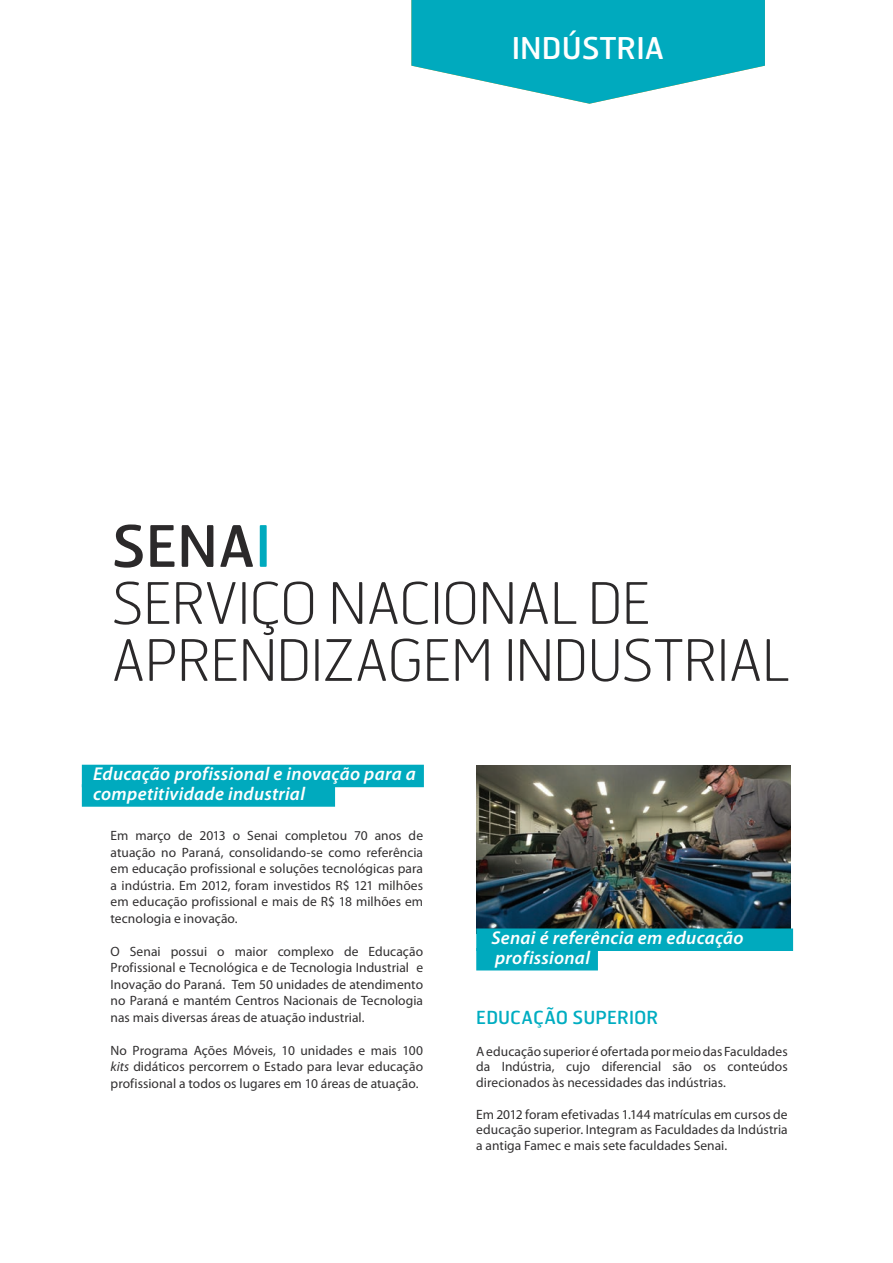
<style>
.page{position:relative;width:893px;height:1263px;background:#fff}
.page>*{position:absolute;margin:0;border:0;box-sizing:border-box;transform-origin:0 0}
.t1{font:100 57px/57px "Hermes";letter-spacing:-.025em;color:#2b292a}
.t2{font:30px "Hermes";color:#fff}
.t3{font:italic 600 18.6px/19.5px "Myriad Pro";letter-spacing:.015em;color:#fff}
.t4{font:18px "Hermes";color:#00adc1}
.t5{font:13.5px/16.5px "Myriad Pro";letter-spacing:.005em;color:#312f30;text-align:justify}
.s1{font-weight:400}
.s2{font-weight:400;color:#00aabe}
.s3{font-style:italic}
</style>
<div class="page">
<svg style="left:411px;top:0;width:354px;height:104px"></svg>
<div style="left:82px;top:765px;width:342px;height:22px;background:#00aabe"></div>
<div style="left:82px;top:784px;width:253px;height:23px;background:#00aabe"></div>
<img style="left:476px;top:765px;width:315px;height:163px">
<div style="left:476px;top:928px;width:317px;height:23px;background:#00aabe"></div>
<div style="left:476px;top:948px;width:122px;height:22px;background:#00aabe"></div>
<h2 class="t2" style="left:512px;top:29px;width:154px">INDÚSTRIA</h2>
<h1 class="t1" style="left:112px;top:516px;width:679px"><span class="s1">SENA</span><span class="s2">I<br></span>SERVIÇO NACIONAL DE<br>APRENDIZAGEM INDUSTRIAL</h1>
<h3 class="t3" style="left:93px;top:764px;width:324px">Educação profissional e inovação para a competitividade industrial</h3>
<p class="t5" style="left:111px;top:827px;width:314px">Em março de 2013 o Senai completou 70 anos de atuação no Paraná, consolidando-se como referência em educação profissional e soluções tecnológicas para a indústria. Em 2012, foram investidos R$ 121 milhões em educação profissional e mais de R$ 18 milhões em tecnologia e inovação.</p>
<p class="t5" style="left:111px;top:943px;width:314px">O Senai possui o maior complexo de Educação Profissional e Tecnológica e de Tecnologia Industrial e Inovação do Paraná. Tem 50 unidades de atendimento no Paraná e mantém Centros Nacionais de Tecnologia nas mais diversas áreas de atuação industrial.</p>
<p class="t5" style="left:111px;top:1042px;width:314px">No Programa Ações Móveis, 10 unidades e mais 100 <span class="s3">kits</span> didáticos percorrem o Estado para levar educação profissional a todos os lugares em 10 áreas de atuação.</p>
<h3 class="t3" style="left:491px;top:928px;width:254px">Senai é referência em educação profissional</h3>
<h3 class="t4" style="left:476px;top:1006px;width:23px">EDUCA</h3>
<h3 class="t4" style="left:533px;top:1006px;width:51px">ÇÃO SUPERIOR</h3>
<p class="t5" style="left:476px;top:1043px;width:313px;line-height:15.8px">A educação superior é ofertada por meio das Faculdades da Indústria, cujo diferencial são os conteúdos direcionados às necessidades das indústrias.</p>
<p class="t5" style="left:476px;top:1106px;width:313px;line-height:15.8px">Em 2012 foram efetivadas 1.144 matrículas em cursos de educação superior. Integram as Faculdades da Indústria a antiga Famec e mais sete faculdades Senai.</p>
</div>
